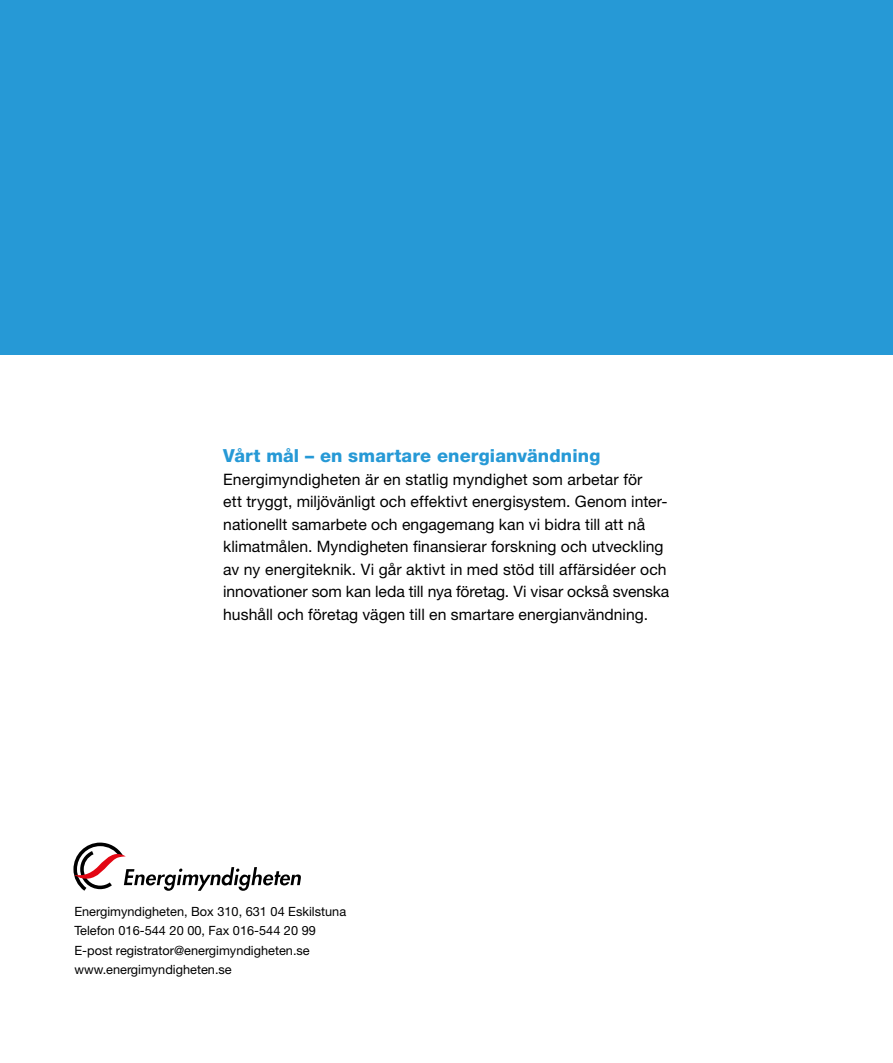
<style>
.page{position:relative;width:893px;height:1063px;background:#fff}
.page>*{position:absolute;margin:0;border:0;box-sizing:border-box;transform-origin:0 0}
.t1{font:800 18px "Helvetica Neue LT Std";letter-spacing:.005em;color:#2699d6}
.t2{font:15.75px/22.5px "Helvetica Neue LT Std";letter-spacing:.005em;color:#000}
.t3{font:12.75px/19.5px "Helvetica Neue LT Std";color:#000}
</style>
<div class="page">
<div style="left:0;top:0;width:893px;height:354px;background:#2699d6"></div>
<svg style="left:73px;top:843px;width:228px;height:48px"></svg>
<p class="t1" style="left:223px;top:445px;width:379px">Vårt mål – en smartare energianvändning</p>
<p class="t2" style="left:223px;top:468px;width:448px">Energimyndigheten är en statlig myndighet som arbetar för<br>ett tryggt, miljövänligt och effektivt energisystem. Genom inter&shy;nationellt samarbete och engagemang kan vi bidra till att nå klimatmålen. Myndigheten finansierar forskning och utveckling av ny energiteknik. Vi går aktivt in med stöd till affärsidéer och innovationer som kan leda till nya företag. Vi visar också svenska hushåll och företag vägen till en smartare energianvändning.</p>
<p class="t3" style="left:74px;top:901px;width:273px">Energimyndigheten, Box 310, 631 04 Eskilstuna Telefon 016-544 20 00, Fax 016-544 20 99<br>E-post registrator@energimyndigheten.se www.energimyndigheten.se</p>
</div>
